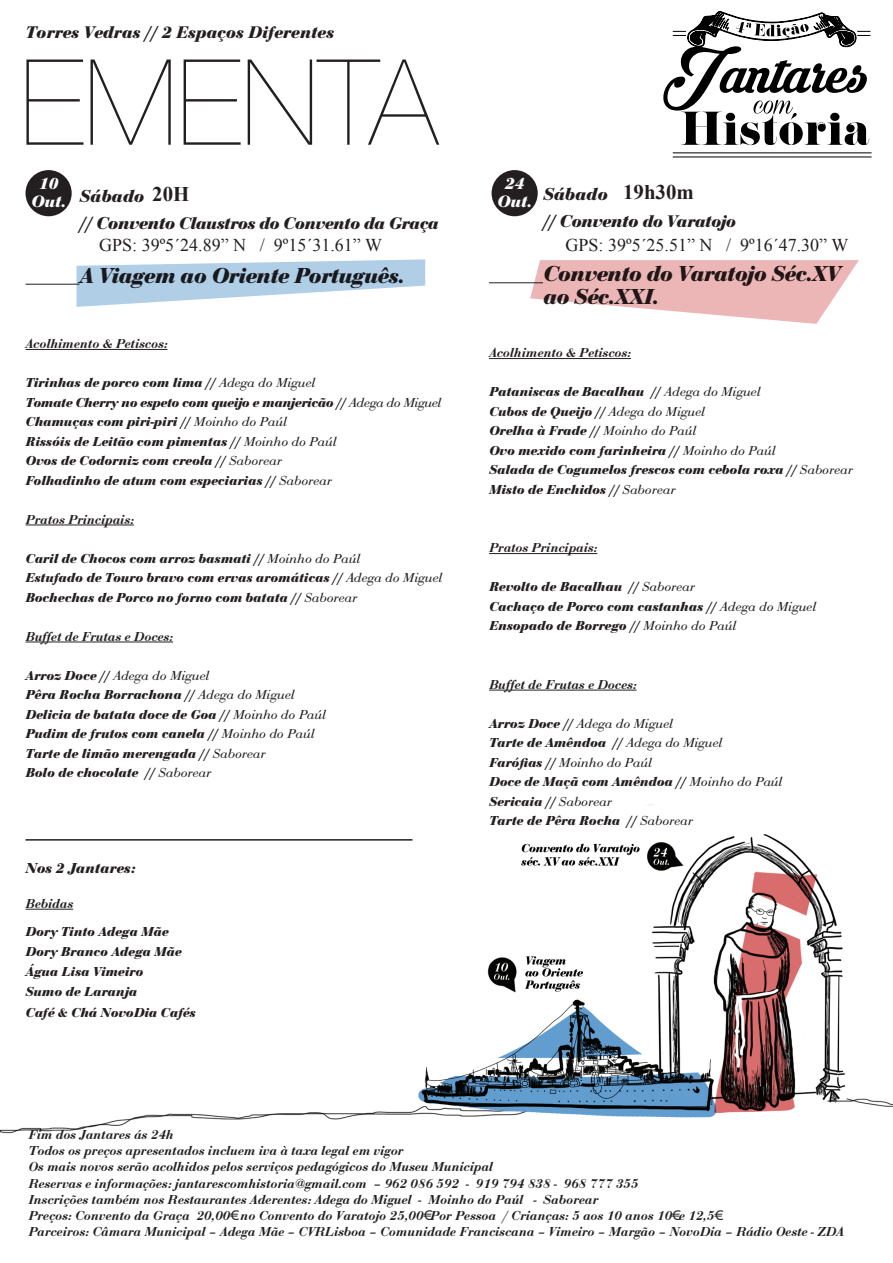
<style>
.page{position:relative;width:893px;height:1263px;background:#fff}
.page>*{position:absolute;margin:0;border:0;box-sizing:border-box;transform-origin:0 0}
.t1{font:200 119.25px "Helvetica Neue LT Std";color:#231f20}
.t2{font:italic 700 22.5px "Bauer Bodoni T";letter-spacing:-.02em;color:#231f20}
.t3{font:700 20.85px "Times New Roman";color:#231f20}
.t4{font:18px "Times New Roman";color:#231f20}
.t5{font:italic 700 18px "Bauer Bodoni T";letter-spacing:-.02em;color:#231f20}
.t6{font:italic 700 18px "Bauer Bodoni T";color:#231f20}
.t7{font:italic 700 17.55px "Bauer Bodoni T";letter-spacing:-.02em;color:#231f20}
.t8{font:italic 700 17.55px "Bauer Bodoni T";color:#231f20}
.t9{font:italic 700 17.1px "Bauer Bodoni T";color:#fff}
.t10{font:italic 700 15px "Bauer Bodoni T";color:#231f20}
.t11{font:italic 700 13.5px "Bauer Bodoni T";color:#231f20}
.t12{font:italic 600 13.5px "Bauer Bodoni T";color:#231f20}
.t13{font:italic 13.5px "Bauer Bodoni T";color:#231f20}
.t14{font:italic 700 13.5px "Bauer Bodoni T";letter-spacing:-.02em;color:#231f20}
.s1{font-size:17.55px}
.s2{font-size:18px}
.s3{font-weight:400}
.s4{font-weight:700}
</style>
<div class="page">
<img style="left:0;top:30px;width:893px;height:1104px">
<hr style="left:489px;top:283px;width:54px;height:1px;background:#231f20">
<hr style="left:489px;top:358px;width:142px;height:1px;background:#231f20">
<hr style="left:489px;top:553px;width:108px;height:1px;background:#231f20">
<hr style="left:489px;top:690px;width:148px;height:1px;background:#231f20">
<hr style="left:26px;top:284px;width:54px;height:1px;background:#231f20">
<hr style="left:26px;top:349px;width:142px;height:1px;background:#231f20">
<hr style="left:26px;top:525px;width:108px;height:1px;background:#231f20">
<hr style="left:26px;top:642px;width:147px;height:1px;background:#231f20">
<div style="left:26px;top:170px;width:46px;height:46px;background:#231f20;border-radius:50%"></div>
<div style="left:492px;top:170px;width:46px;height:46px;background:#231f20;border-radius:50%"></div>
<hr style="left:26px;top:909px;width:47px;height:1px;background:#231f20">
<hr style="left:26px;top:839px;width:386px;height:2px;background:#231f20">
<svg style="left:77px;top:259px;width:348px;height:48px"></svg>
<svg style="left:530px;top:260px;width:329px;height:64px"></svg>
<hr style="left:673px;top:152px;width:199px;height:1px;background:#000">
<hr style="left:673px;top:157px;width:199px;height:1px;background:#000">
<svg style="left:663px;top:11px;width:207px;height:134px"></svg>
<p class="t8" style="left:26px;top:22px;width:310px">Torres Vedras // 2 Espaços Diferentes</p>
<p class="t1" style="left:20px;top:34px;width:419px">EMENTA</p>
<p class="t9" style="left:39px;top:174px;width:21px">10</p>
<p class="t9" style="left:31px;top:192px;width:36px">Out.</p>
<p class="t9" style="left:505px;top:174px;width:21px">24</p>
<p class="t9" style="left:497px;top:192px;width:36px">Out.</p>
<p class="t3" style="left:152px;top:180px;width:39px">20H</p>
<p class="t3" style="left:623px;top:178px;width:72px">19h30m</p>
<p class="t6" style="left:543px;top:184px;width:66px">Sábado</p>
<p class="t5" style="left:543px;top:211px;width:194px">// Convento <span class="s1">do Varatojo</span></p>
<p class="t2" style="left:543px;top:261px;width:298px">Convento do Varatojo Séc.XV</p>
<p class="t2" style="left:543px;top:283px;width:117px">ao Séc.XXI.</p>
<p class="t6" style="left:80px;top:185px;width:66px">Sábado</p>
<p class="t7" style="left:80px;top:213px;width:361px"><span class="s2">// Convento</span> Claustros do Convento da Graça</p>
<p class="t2" style="left:80px;top:262px;width:326px">A Viagem ao Oriente Português.</p>
<p class="t4" style="left:99px;top:232px;width:284px">GPS: 39º5´24.89” N / 9º15´31.61” W</p>
<p class="t4" style="left:566px;top:232px;width:284px">GPS: 39º5´25.51” N / 9º16´47.30” W</p>
<p class="t12" style="left:26px;top:336px;width:144px">Acolhimento &amp; Petiscos:</p>
<p class="t11" style="left:26px;top:375px;width:291px">Tirinhas de porco com lima // <span class="s3">Adega do Miguel</span></p>
<p class="t14" style="left:26px;top:394px;width:417px">Tomate Cherry no espeto com queijo e manjericão // <span class="s3">Adega do Miguel</span></p>
<p class="t11" style="left:26px;top:414px;width:263px">Chamuças com piri-piri // <span class="s3">Moinho do Paúl</span></p>
<p class="t11" style="left:26px;top:433px;width:312px">Rissóis de Leitão com pimentas // <span class="s3">Moinho do Paúl</span></p>
<p class="t11" style="left:26px;top:453px;width:258px">Ovos de Codorniz com creola // <span class="s3">Saborear</span></p>
<p class="t11" style="left:26px;top:472px;width:308px">Folhadinho de atum com especiarias // <span class="s3">Saborear</span></p>
<p class="t12" style="left:26px;top:511px;width:110px">Pratos Principais:</p>
<p class="t11" style="left:26px;top:550px;width:336px">Caril de Chocos com arroz basmati // <span class="s3">Moinho do Paúl</span></p>
<p class="t11" style="left:26px;top:570px;width:418px">Estufado de Touro bravo com ervas aromáticas // <span class="s3">Adega do Miguel</span></p>
<p class="t11" style="left:26px;top:589px;width:333px">Bochechas de Porco no forno com batata // <span class="s3">Saborear</span></p>
<p class="t12" style="left:26px;top:628px;width:149px">Buffet de Frutas e Doces:</p>
<p class="t13" style="left:26px;top:667px;width:185px"><span class="s4">Arroz Doce //</span> Adega do Miguel</p>
<p class="t11" style="left:26px;top:687px;width:270px">Pêra Rocha Borrachona // <span class="s3">Adega do Miguel</span></p>
<p class="t11" style="left:26px;top:706px;width:302px">Delicia de batata doce de Goa // <span class="s3">Moinho do Paúl</span></p>
<p class="t11" style="left:26px;top:726px;width:290px">Pudim de frutos com canela // <span class="s3">Moinho do Paúl</span></p>
<p class="t11" style="left:26px;top:745px;width:242px">Tarte de limão merengada // <span class="s3">Saborear</span></p>
<p class="t11" style="left:26px;top:765px;width:187px">Bolo de chocolate // <span class="s3">Saborear</span></p>
<p class="t10" style="left:26px;top:859px;width:111px">Nos 2 Jantares:</p>
<p class="t12" style="left:26px;top:895px;width:49px">Bebidas</p>
<p class="t11" style="left:26px;top:923px;width:145px">Dory Tinto Adega Mãe</p>
<p class="t11" style="left:26px;top:943px;width:158px">Dory Branco Adega Mãe</p>
<p class="t11" style="left:26px;top:964px;width:119px">Água Lisa Vimeiro</p>
<p class="t11" style="left:26px;top:984px;width:113px">Sumo de Laranja</p>
<p class="t11" style="left:26px;top:1004px;width:172px">Café &amp; Chá NovoDia Cafés</p>
<p class="t12" style="left:489px;top:345px;width:144px">Acolhimento &amp; Petiscos:</p>
<p class="t11" style="left:489px;top:384px;width:273px">Pataniscas de Bacalhau // <span class="s3">Adega do Miguel</span></p>
<p class="t11" style="left:489px;top:403px;width:217px">Cubos de Queijo // <span class="s3">Adega do Miguel</span></p>
<p class="t11" style="left:489px;top:423px;width:209px">Orelha à Frade // <span class="s3">Moinho do Paúl</span></p>
<p class="t11" style="left:489px;top:442px;width:288px">Ovo mexido com farinheira // <span class="s3">Moinho do Paúl</span></p>
<p class="t11" style="left:489px;top:462px;width:365px">Salada de Cogumelos frescos com cebola roxa // <span class="s3">Saborear</span></p>
<p class="t11" style="left:489px;top:481px;width:188px">Misto de Enchidos // <span class="s3">Saborear</span></p>
<p class="t12" style="left:489px;top:540px;width:110px">Pratos Principais:</p>
<p class="t11" style="left:489px;top:579px;width:207px">Revolto de Bacalhau // <span class="s3">Saborear</span></p>
<p class="t11" style="left:489px;top:598px;width:328px">Cachaço de Porco com castanhas // <span class="s3">Adega do Miguel</span></p>
<p class="t11" style="left:489px;top:618px;width:248px">Ensopado de Borrego // <span class="s3">Moinho do Paúl</span></p>
<p class="t12" style="left:489px;top:676px;width:149px">Buffet de Frutas e Doces:</p>
<p class="t13" style="left:489px;top:715px;width:185px"><span class="s4">Arroz Doce //</span> Adega do Miguel</p>
<p class="t11" style="left:489px;top:735px;width:235px">Tarte de Amêndoa // <span class="s3">Adega do Miguel</span></p>
<p class="t13" style="left:489px;top:754px;width:164px"><span class="s4">Farófias //</span> Moinho do Paúl</p>
<p class="t11" style="left:489px;top:774px;width:295px">Doce de Maçã com Amêndoa // <span class="s3">Moinho do Paúl</span></p>
<p class="t11" style="left:489px;top:793px;width:124px">Sericaia // <span class="s3">Saborear</span></p>
<p class="t11" style="left:489px;top:813px;width:205px">Tarte de Pêra Rocha // <span class="s3">Saborear</span></p>
<p class="t12" style="left:28px;top:1126px;width:147px">Fim dos Jantares ás 24h</p>
<p class="t12" style="left:28px;top:1143px;width:377px">Todos os preços apresentados incluem iva à taxa legal em vigor</p>
<p class="t12" style="left:28px;top:1159px;width:466px">Os mais novos serão acolhidos pelos serviços pedagógicos do Museu Municipal</p>
<p class="t12" style="left:28px;top:1175px;width:611px">Reservas e informações: jantarescomhistoria@gmail.com – 962 086 592 - 919 794 838 - 968 777 355</p>
<p class="t12" style="left:28px;top:1191px;width:571px">Inscrições também nos Restaurantes Aderentes: Adega do Miguel - Moinho do Paúl - Saborear</p>
<p class="t12" style="left:28px;top:1207px;width:691px">Preços: Convento da Graça 20,00€ no Convento do Varatojo 25,00€ Por Pessoa / Crianças: 5 aos 10 anos 10€ e 12,5€</p>
<p class="t12" style="left:28px;top:1224px;width:817px">Parceiros: Câmara Municipal – Adega Mãe – CVRLisboa – Comunidade Franciscana – Vimeiro – Margão – NovoDia – Rádio Oeste - ZDA</p>
</div>
